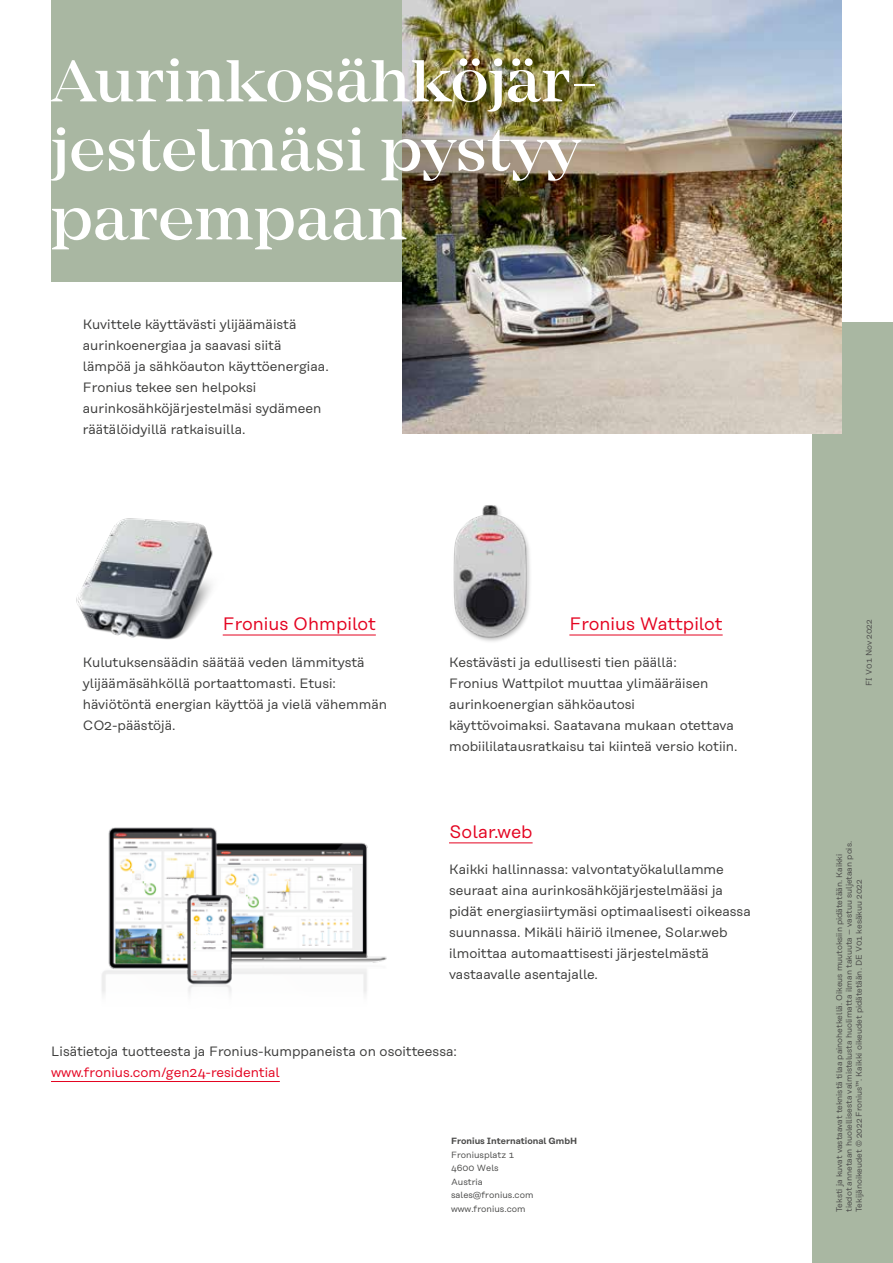
<style>
.page{position:relative;width:893px;height:1263px;background:#fff}
.page>*{position:absolute;margin:0;border:0;box-sizing:border-box;transform-origin:0 0}
.t1{font:500 61.5px/69px "Mirador";color:#fff}
.t2{font:18px "Rational Text";color:#e40421}
.t3{font:13.5px/21px "Rational Text";color:#3c3c3b}
.t4{font:13.5px "Rational Text";color:#e40421}
.t5{font:9px/13.5px "Rational Text";color:#4a4a49}
.t6{font:600 9px "Rational Text";color:#4a4a49}
.t7{font:8.25px/9.9px "Rational Text";color:#4a4a49}
</style>
<div class="page">
<div style="left:812px;top:323px;width:81px;height:940px;background:#a9b7a2"></div>
<div style="left:51px;top:0;width:456px;height:282px;background:#a9b7a2"></div>
<img style="left:402px;top:0;width:440px;height:434px">
<img style="left:76px;top:518px;width:212px;height:122px">
<hr style="left:569px;top:635px;width:154px;height:1px;background:#e40421">
<hr style="left:223px;top:635px;width:153px;height:1px;background:#e40421">
<hr style="left:449px;top:842px;width:84px;height:1px;background:#e40421">
<img style="left:102px;top:827px;width:284px;height:167px">
<hr style="left:51px;top:1081px;width:229px;height:1px;background:#e40421">
<img style="left:453px;top:505px;width:77px;height:137px">
<h1 class="t1" style="left:51px;top:47px;width:549px">Aurinkosähköjär&shy;jestelmäsi pystyy parempaan</h1>
<p class="t3" style="left:83px;top:313px;width:247px">Kuvittele käyttävästi ylijäämäistä aurinkoenergiaa ja saavasi siitä lämpöä ja sähköauton käyttöenergiaa.<br>Fronius tekee sen helpoksi aurinkosähköjärjestelmäsi sydämeen räätälöidyillä ratkaisuilla.</p>
<h2 class="t2" style="left:223px;top:613px;width:155px">Fronius Ohmpilot</h2>
<h2 class="t2" style="left:569px;top:613px;width:155px">Fronius Wattpilot</h2>
<p class="t3" style="left:83px;top:652px;width:306px">Kulutuksensäädin säätää veden lämmitystä ylijäämäsähköllä portaattomasti. Etusi: häviötöntä energian käyttöä ja vielä vähemmän CO2-päästöjä.</p>
<p class="t3" style="left:449px;top:652px;width:290px">Kestävästi ja edullisesti tien päällä:<br>Fronius Wattpilot muuttaa ylimääräisen aurinkoenergian sähköautosi käyttövoimaksi. Saatavana mukaan otettava mobiililatausratkaisu tai kiinteä versio kotiin.</p>
<h2 class="t2" style="left:449px;top:821px;width:85px">Solar.web</h2>
<p class="t3" style="left:449px;top:859px;width:303px">Kaikki hallinnassa: valvontatyökalullamme seuraat aina aurinkosähköjärjestelmääsi ja pidät energiasiirtymäsi optimaalisesti oikeassa suunnassa. Mikäli häiriö ilmenee, Solar.web ilmoittaa automaattisesti järjestelmästä vastaavalle asentajalle.</p>
<p class="t3" style="left:51px;top:1041px;width:407px">Lisätietoja tuotteesta ja Fronius-kumppaneista on osoitteessa:</p>
<p class="t4" style="left:51px;top:1064px;width:230px">www.fronius.com/gen24-residential</p>
<p class="t6" style="left:451px;top:1136px;width:128px">Fronius International GmbH</p>
<p class="t5" style="left:451px;top:1148px;width:84px">Froniusplatz 1<br>4600 Wels<br>Austria sales@fronius.com www.fronius.com</p>
<p class="t7" style="left:864px;top:686px;width:68px;rotate:-90deg">FI V01 Nov 2022</p>
<p class="t7" style="left:834px;top:1212px;width:372px;rotate:-90deg">Teksti ja kuvat vastaavat teknistä tilaa painohetkellä. Oikeus muutoksiin pidätetään. Kaikki tiedot annetaan huolellisesta valmistelusta huolimatta ilman takuuta – vastuu suljetaan pois.<br>Tekijänoikeudet © 2022 Fronius™. Kaikki oikeudet pidätetään. DE V01 kesäkuu 2022</p>
</div>
